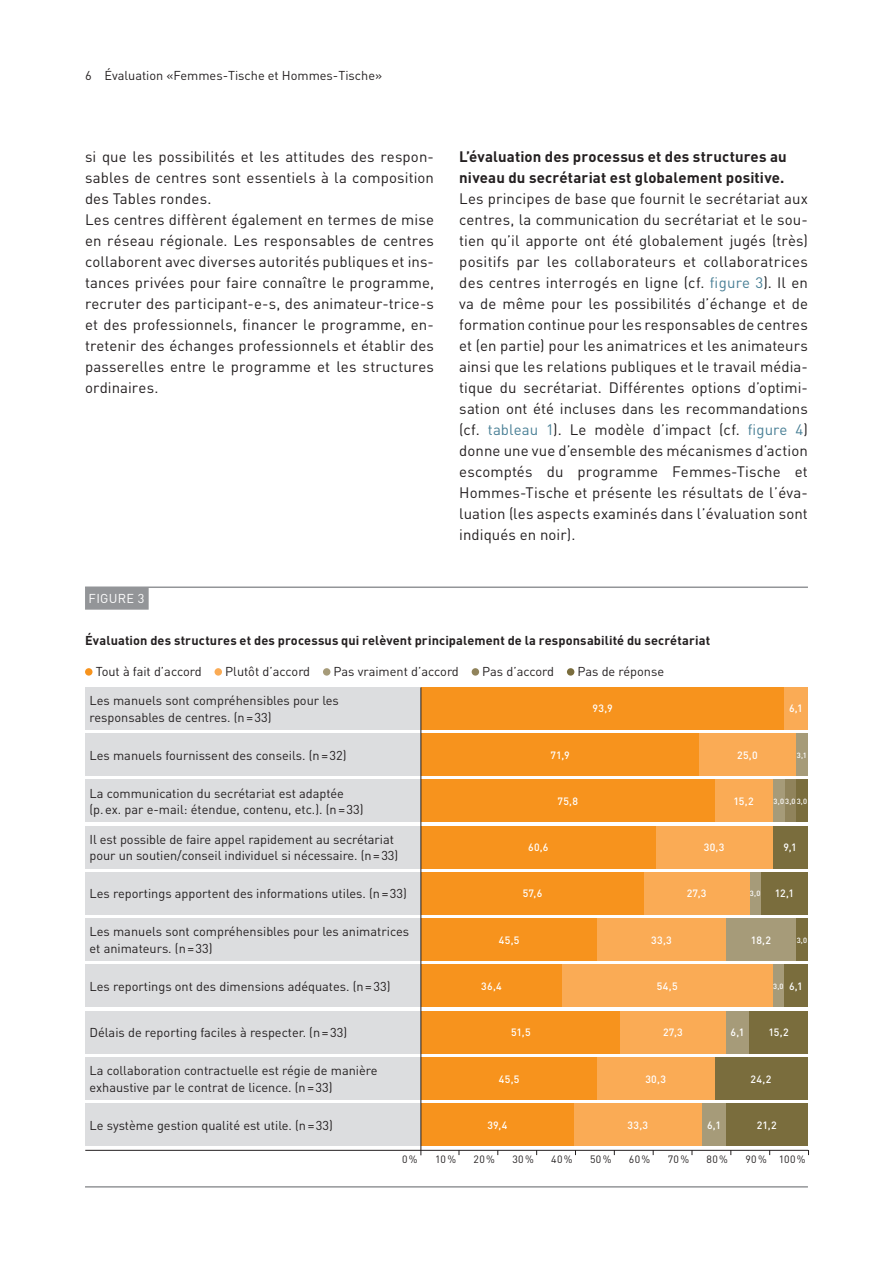
<style>
.page{position:relative;width:893px;height:1263px;background:#fff}
.page>*{position:absolute;margin:0;border:0;box-sizing:border-box;transform-origin:0 0}
.t1{font:15px/21px "DIN Pro";letter-spacing:.005em;color:#231f20}
.t2{font:700 15px/21px "DIN Pro";letter-spacing:.01em;color:#231f20}
.t3{font:12.75px/16.5px "DIN Pro";color:#231f20}
.t4{font:700 12.75px "DIN Pro";letter-spacing:.01em;color:#231f20}
.t5{font:12.75px "DIN Pro";letter-spacing:.02em;color:#fff}
.t6{font:500 10.5px "DIN Pro";letter-spacing:.03em;color:#fff}
.t7{font:10.5px "DIN Pro";letter-spacing:.04em;color:#231f20}
.t8{font:500 7.5px "DIN Pro";color:#fff}
.s1{color:#4a8096}
.s2{font-size:10.5px}
</style>
<div class="page">
<div style="left:784px;top:687px;width:24px;height:42px;background:#faab55"></div>
<div style="left:421px;top:687px;width:363px;height:42px;background:#f7931d"></div>
<div style="left:796px;top:734px;width:12px;height:42px;background:#a69b79"></div>
<div style="left:699px;top:734px;width:97px;height:42px;background:#faab55"></div>
<div style="left:421px;top:734px;width:278px;height:42px;background:#f7931d"></div>
<div style="left:796px;top:780px;width:12px;height:42px;background:#7a6d3d"></div>
<div style="left:784px;top:780px;width:12px;height:42px;background:#90835b"></div>
<div style="left:773px;top:780px;width:11px;height:42px;background:#a69b79"></div>
<div style="left:714px;top:780px;width:59px;height:42px;background:#faab55"></div>
<div style="left:421px;top:780px;width:293px;height:42px;background:#f7931d"></div>
<div style="left:773px;top:826px;width:35px;height:42px;background:#7a6d3d"></div>
<div style="left:655px;top:826px;width:118px;height:42px;background:#faab55"></div>
<div style="left:421px;top:826px;width:234px;height:42px;background:#f7931d"></div>
<div style="left:761px;top:872px;width:47px;height:42px;background:#7a6d3d"></div>
<div style="left:749px;top:872px;width:12px;height:42px;background:#a69b79"></div>
<div style="left:644px;top:872px;width:105px;height:42px;background:#faab55"></div>
<div style="left:421px;top:872px;width:223px;height:42px;background:#f7931d"></div>
<div style="left:796px;top:919px;width:12px;height:42px;background:#7a6d3d"></div>
<div style="left:726px;top:919px;width:70px;height:42px;background:#a69b79"></div>
<div style="left:597px;top:919px;width:129px;height:42px;background:#faab55"></div>
<div style="left:421px;top:919px;width:176px;height:42px;background:#f7931d"></div>
<div style="left:784px;top:965px;width:24px;height:42px;background:#7a6d3d"></div>
<div style="left:773px;top:965px;width:11px;height:42px;background:#a69b79"></div>
<div style="left:562px;top:965px;width:211px;height:42px;background:#faab55"></div>
<div style="left:421px;top:965px;width:141px;height:42px;background:#f7931d"></div>
<div style="left:749px;top:1011px;width:59px;height:42px;background:#7a6d3d"></div>
<div style="left:726px;top:1011px;width:23px;height:42px;background:#a69b79"></div>
<div style="left:620px;top:1011px;width:106px;height:42px;background:#faab55"></div>
<div style="left:421px;top:1011px;width:199px;height:42px;background:#f7931d"></div>
<div style="left:714px;top:1057px;width:94px;height:42px;background:#7a6d3d"></div>
<div style="left:597px;top:1057px;width:117px;height:42px;background:#faab55"></div>
<div style="left:421px;top:1057px;width:176px;height:42px;background:#f7931d"></div>
<div style="left:726px;top:1104px;width:82px;height:42px;background:#7a6d3d"></div>
<div style="left:702px;top:1104px;width:24px;height:42px;background:#a69b79"></div>
<div style="left:573px;top:1104px;width:129px;height:42px;background:#faab55"></div>
<div style="left:421px;top:1104px;width:152px;height:42px;background:#f7931d"></div>
<hr style="left:85px;top:586px;width:723px;height:2px;background:#939598">
<div style="left:85px;top:587px;width:64px;height:23px;background:#939598"></div>
<hr style="left:85px;top:1186px;width:723px;height:1px;background:#939598">
<div style="left:85px;top:668px;width:8px;height:8px;background:#f7931d;border-radius:50%"></div>
<div style="left:215px;top:668px;width:7px;height:8px;background:#faab55;border-radius:50%"></div>
<div style="left:323px;top:668px;width:7px;height:8px;background:#a69b79;border-radius:50%"></div>
<div style="left:472px;top:668px;width:7px;height:8px;background:#90835b;border-radius:50%"></div>
<div style="left:567px;top:668px;width:7px;height:8px;background:#7a6d3d;border-radius:50%"></div>
<div style="left:85px;top:687px;width:336px;height:42px;background:#dcdddf"></div>
<div style="left:85px;top:734px;width:336px;height:42px;background:#dcdddf"></div>
<div style="left:85px;top:780px;width:336px;height:42px;background:#dcdddf"></div>
<div style="left:85px;top:826px;width:336px;height:42px;background:#dcdddf"></div>
<div style="left:85px;top:872px;width:336px;height:42px;background:#dcdddf"></div>
<div style="left:85px;top:919px;width:336px;height:42px;background:#dcdddf"></div>
<div style="left:85px;top:965px;width:336px;height:42px;background:#dcdddf"></div>
<div style="left:85px;top:1011px;width:336px;height:42px;background:#dcdddf"></div>
<div style="left:85px;top:1057px;width:336px;height:42px;background:#dcdddf"></div>
<div style="left:85px;top:1104px;width:336px;height:42px;background:#dcdddf"></div>
<hr style="left:85px;top:1150px;width:723px;height:1px;background:#231f20">
<hr style="left:421px;top:687px;width:1px;height:468px;background:#231f20">
<p class="t3" style="left:85px;top:66px;width:299px">6 Évaluation «Femmes-Tische et Hommes-Tische»</p>
<p class="t1" style="left:85px;top:145px;width:350px">si que les possibilités et les attitudes des respon&shy;sables de centres sont essentiels à la composition des Tables rondes.<br>Les centres diffèrent également en termes de mise en réseau régionale. Les responsables de centres collaborent avec diverses autorités publiques et ins&shy;tances privées pour faire connaître le programme, recruter des participant-e-s, des animateur-trice-s et des professionnels, financer le programme, en&shy;tretenir des échanges professionnels et établir des passerelles entre le programme et les structures ordinaires.</p>
<p class="t2" style="left:459px;top:145px;width:329px">L’évaluation des processus et des structures au niveau du secrétariat est globalement positive.</p>
<p class="t1" style="left:459px;top:187px;width:350px">Les principes de base que fournit le secrétariat aux centres, la communication du secrétariat et le sou&shy;tien qu’il apporte ont été globalement jugés (très) positifs par les collaborateurs et collaboratrices des centres interrogés en ligne (cf. <span class="s1">figure 3</span>). Il en va de même pour les possibilités d’échange et de formation continue pour les responsables de centres et (en partie) pour les animatrices et les animateurs ainsi que les relations publiques et le travail média&shy;tique du secrétariat. Différentes options d’optimi&shy;sation ont été incluses dans les recommandations (cf. <span class="s1">tableau 1</span>). Le modèle d’impact (cf. <span class="s1">figure 4</span>) donne une vue d’ensemble des mécanismes d’action escomptés du programme Femmes-Tische et Hommes-Tische et présente les résultats de l’éva&shy;luation (les aspects examinés dans l’évaluation sont indiqués en noir).</p>
<p class="t5" style="left:89px;top:590px;width:57px">FIGURE 3</p>
<p class="t4" style="left:85px;top:632px;width:626px">Évaluation des structures et des processus qui relèvent principalement de la responsabilité du secrétariat</p>
<p class="t3" style="left:96px;top:662px;width:108px">Tout à fait d’accord</p>
<p class="t3" style="left:225px;top:662px;width:87px">Plutôt d’accord</p>
<p class="t3" style="left:334px;top:662px;width:127px">Pas vraiment d’accord</p>
<p class="t3" style="left:482px;top:662px;width:73px">Pas d’accord</p>
<p class="t3" style="left:578px;top:662px;width:88px">Pas de réponse</p>
<p class="t3" style="left:90px;top:692px;width:251px">Les manuels sont compréhensibles pour les responsables de centres. (n=33)</p>
<p class="t3" style="left:90px;top:746px;width:259px">Les manuels fournissent des conseils. (n=32)</p>
<p class="t3" style="left:90px;top:784px;width:276px">La communication du secrétariat est adaptée (p.ex. par e-mail: étendue, contenu, etc.). (n=33)</p>
<p class="t3" style="left:90px;top:830px;width:310px">Il est possible de faire appel rapidement au secrétariat pour un soutien/conseil individuel si nécessaire. (n=33)</p>
<p class="t3" style="left:90px;top:885px;width:319px">Les reportings apportent des informations utiles. (n=33)</p>
<p class="t3" style="left:90px;top:923px;width:321px">Les manuels sont compréhensibles pour les animatrices et animateurs. (n=33)</p>
<p class="t3" style="left:90px;top:977px;width:303px">Les reportings ont des dimensions adéquates. (n=33)</p>
<p class="t3" style="left:90px;top:1024px;width:259px">Délais de reporting faciles à respecter. (n=33)</p>
<p class="t3" style="left:90px;top:1062px;width:290px">La collaboration contractuelle est régie de manière exhaustive par le contrat de licence. (n=33)</p>
<p class="t3" style="left:90px;top:1116px;width:245px">Le système gestion qualité est utile. (n=33)</p>
<p class="t7" style="left:402px;top:1152px;width:17px">0%</p>
<p class="t7" style="left:435px;top:1152px;width:22px">10%</p>
<p class="t7" style="left:474px;top:1152px;width:23px">20%</p>
<p class="t7" style="left:512px;top:1152px;width:23px">30%</p>
<p class="t7" style="left:551px;top:1152px;width:23px">40%</p>
<p class="t7" style="left:590px;top:1152px;width:23px">50%</p>
<p class="t7" style="left:629px;top:1152px;width:23px">60%</p>
<p class="t7" style="left:668px;top:1152px;width:23px">70%</p>
<p class="t7" style="left:706px;top:1152px;width:23px">80%</p>
<p class="t7" style="left:745px;top:1152px;width:62px">90% 100%</p>
<p class="t6" style="left:593px;top:701px;width:22px">93,9</p>
<p class="t6" style="left:789px;top:701px;width:15px">6,1</p>
<p class="t6" style="left:550px;top:748px;width:21px">71,9</p>
<p class="t6" style="left:737px;top:748px;width:22px">25,0</p>
<p class="t8" style="left:797px;top:750px;width:11px">3,1</p>
<p class="t6" style="left:557px;top:794px;width:22px">75,8</p>
<p class="t6" style="left:733px;top:794px;width:22px">15,2</p>
<p class="t8" style="left:773px;top:796px;width:35px">3,0 3,0 3,0</p>
<p class="t6" style="left:528px;top:840px;width:22px">60,6</p>
<p class="t6" style="left:704px;top:840px;width:22px">30,3</p>
<p class="t6" style="left:784px;top:840px;width:15px">9,1</p>
<p class="t6" style="left:523px;top:886px;width:21px">57,6</p>
<p class="t6" style="left:687px;top:886px;width:21px">27,3</p>
<p class="t8" style="left:750px;top:888px;width:12px">3,0</p>
<p class="t6" style="left:775px;top:886px;width:21px">12,1</p>
<p class="t6" style="left:499px;top:933px;width:22px">45,5</p>
<p class="t6" style="left:651px;top:933px;width:22px">33,3</p>
<p class="t6" style="left:751px;top:933px;width:22px">18,2</p>
<p class="t8" style="left:797px;top:935px;width:12px">3,0</p>
<p class="t6" style="left:481px;top:979px;width:22px">36,4</p>
<p class="t6" style="left:657px;top:979px;width:22px">54,5</p>
<p class="t8" style="left:773px;top:981px;width:31px">3,0 <span class="s2">6,1</span></p>
<p class="t6" style="left:511px;top:1025px;width:21px">51,5</p>
<p class="t6" style="left:663px;top:1025px;width:21px">27,3</p>
<p class="t6" style="left:731px;top:1025px;width:15px">6,1</p>
<p class="t6" style="left:768px;top:1025px;width:22px">15,2</p>
<p class="t6" style="left:499px;top:1071px;width:22px">45,5</p>
<p class="t6" style="left:645px;top:1071px;width:22px">30,3</p>
<p class="t6" style="left:750px;top:1071px;width:22px">24,2</p>
<p class="t6" style="left:487px;top:1118px;width:22px">39,4</p>
<p class="t6" style="left:627px;top:1118px;width:22px">33,3</p>
<p class="t6" style="left:707px;top:1118px;width:15px">6,1</p>
<p class="t6" style="left:757px;top:1118px;width:21px">21,2</p>
</div>
